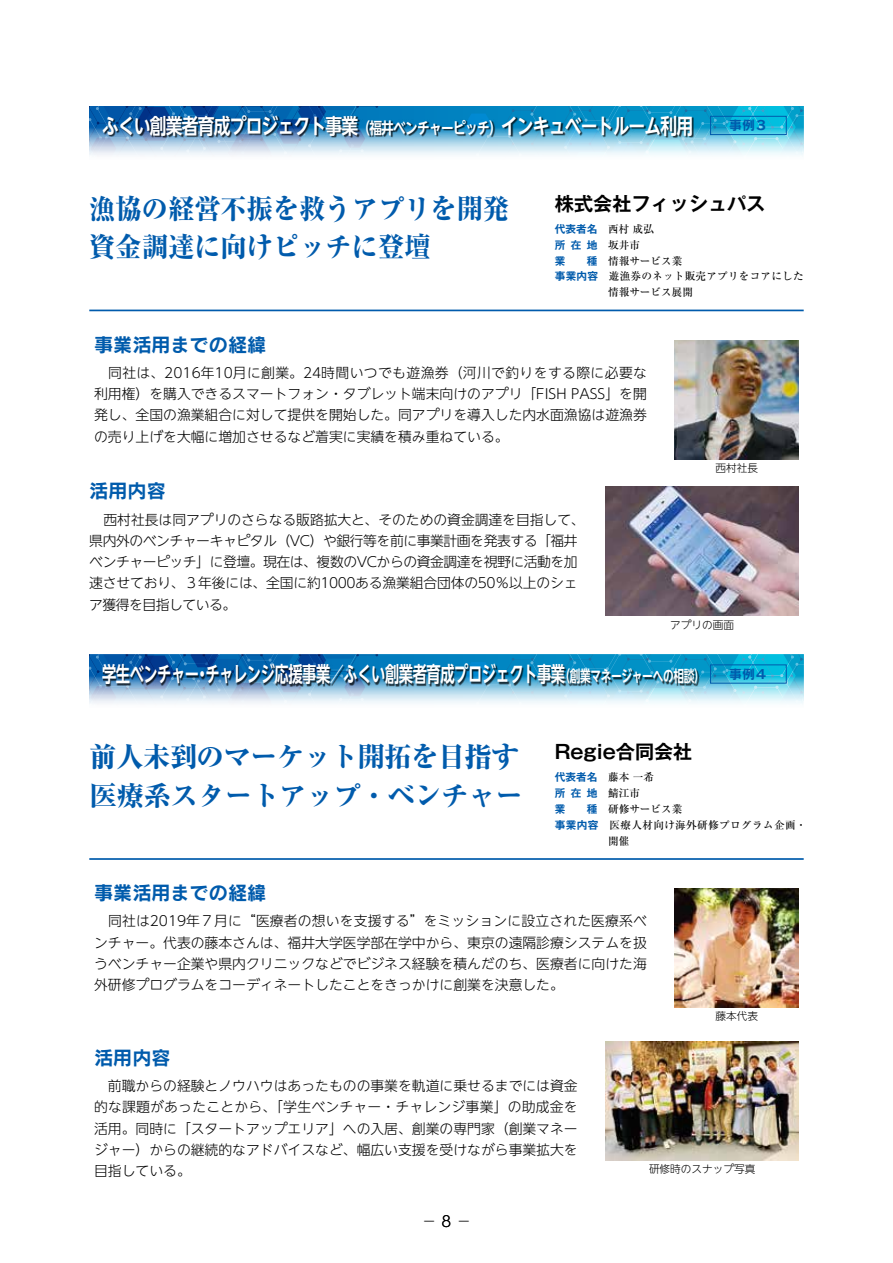
<style>
.page{position:relative;width:893px;height:1263px;background:#fff}
.page>*{position:absolute;margin:0;border:0;box-sizing:border-box;transform-origin:0 0}
.t1{font:800 27.6px/38.2px "Ryumin Pr 6";letter-spacing:-.02em;color:#005bac}
.t2{font:800 27.6px/38.2px "Ryumin Pr 6";color:#005bac;scale:.95 1}
.t3{font:700 21.3px "UD Shin Go NT Pro De";letter-spacing:-.03em;color:#fff;scale:.67 1}
.t4{font:700 21.3px "UD Shin Go NT Pro De";letter-spacing:-.05em;color:#fff;scale:.79 1}
.t5{font:19.2px "Rodin Pro B";color:#005bac}
.t6{font:700 19.2px "Gothic MB101 Pr 6 De";color:#000}
.t7{font:300 14.85px "UD Shin Go Pro";color:#000}
.t8{font:300 13.8px/21.3px "UD Shin Go NT Pro";letter-spacing:-.005em;color:#000;text-align:justify}
.t9{font:300 13.8px/21.3px "UD Shin Go NT Pro";letter-spacing:-.03em;color:#000}
.t10{font:12.75px "Rodin Pro B";color:#005bac}
.t11{font:500 10.65px "Ryumin Pr 6";letter-spacing:.02em;color:#000}
.t12{font:500 10.65px "Ryumin Pr 6";color:#000}
.t13{font:700 10.65px/15.9px "Gothic MB101 Pr 6 De";color:#005bac}
.t14{font:300 10.65px "UD Shin Go NT Pro";color:#000}
.s1{font-size:15.9px}
.s2{font-family:"Ryumin Pr 6";font-weight:500;color:#000}
.s3{font-family:"Gothic MB101 Pr 6 De";font-weight:700;color:#005bac}
</style>
<div class="page">
<svg style="left:388px;top:106px;width:76px;height:49px;background:#7dbdde"></svg>
<svg style="left:89px;top:106px;width:299px;height:49px;background:#7baad2"></svg>
<svg style="left:464px;top:106px;width:340px;height:49px;background:#6fc6e2"></svg>
<svg style="left:388px;top:655px;width:76px;height:48px;background:#80bfde"></svg>
<svg style="left:89px;top:655px;width:299px;height:49px;background:#82aed4"></svg>
<svg style="left:464px;top:655px;width:340px;height:49px;background:#75c9e3"></svg>
<div style="left:103px;top:116px;width:591px;height:22px;background:#000;opacity:.75"></div>
<div style="left:103px;top:664px;width:597px;height:23px;background:#000;opacity:.75"></div>
<hr style="left:89px;top:310px;width:715px;height:1px;background:#005bac">
<hr style="left:89px;top:858px;width:715px;height:2px;background:#005bac">
<div style="left:710px;top:116px;width:77px;height:19px;border:1px solid #005bac"></div>
<div style="left:710px;top:664px;width:77px;height:20px;border:1px solid #005bac"></div>
<img style="left:674px;top:889px;width:125px;height:119px">
<img style="left:674px;top:340px;width:125px;height:119px">
<img style="left:605px;top:1042px;width:194px;height:119px">
<img style="left:605px;top:487px;width:194px;height:129px">
<h2 class="t4" style="left:102px;top:108px;width:750px">ふくい創業者育成プロジェクト事業<span class="s1">（福井ベンチャーピッチ）</span>インキュベートルーム利用</h2>
<p class="t10" style="left:729px;top:117px;width:40px">事例３</p>
<h1 class="t2" style="left:89px;top:188px;width:444px">漁協の経営不振を救うアプリを開発資金調達に向けピッチに登壇</h1>
<h3 class="t6" style="left:555px;top:187px;width:212px">株式会社フィッシュパス</h3>
<p class="t13" style="left:555px;top:220px;width:101px">代表者名 <span class="s2">西村 成弘</span>所在地 <span class="s2">坂井市</span></p>
<p class="t12" style="left:555px;top:252px;width:129px"><span class="s3">業　　種</span> 情報サービス業</p>
<p class="t11" style="left:555px;top:268px;width:250px"><span class="s3">事業内容</span> 遊漁券のネット販売アプリをコアにした</p>
<p class="t12" style="left:608px;top:284px;width:87px">情報サービス展開</p>
<h3 class="t5" style="left:94px;top:332px;width:174px">事業活用までの経緯</h3>
<p class="t8" style="left:94px;top:361px;width:554px">　同社は、2016年10月に創業。24時間いつでも遊漁券（河川で釣りをする際に必要な利用権）を購入できるスマートフォン・タブレット端末向けのアプリ「FISH PASS」を開発し、全国の漁業組合に対して提供を開始した。同アプリを導入した内水面漁協は遊漁券の売り上げを大幅に増加させるなど着実に実績を積み重ねている。</p>
<h3 class="t5" style="left:89px;top:478px;width:78px">活用内容</h3>
<p class="t9" style="left:89px;top:508px;width:497px">　西村社長は同アプリのさらなる販路拡大と、そのための資金調達を目指して、県内外のベンチャーキャピタル（VC）や銀行等を前に事業計画を発表する「福井ベンチャーピッチ」に登壇。現在は、複数のVCからの資金調達を視野に活動を加速させており、３年後には、全国に約1000ある漁業組合団体の50％以上のシェア獲得を目指している。</p>
<p class="t14" style="left:715px;top:459px;width:44px">西村社長</p>
<p class="t14" style="left:670px;top:616px;width:65px">アプリの画面</p>
<h2 class="t3" style="left:102px;top:657px;width:901px">学生ベンチャー・チャレンジ応援事業／ふくい創業者育成プロジェクト事業<span class="s1">（創業マネージャーへの相談）</span></h2>
<p class="t10" style="left:729px;top:665px;width:40px">事例４</p>
<h1 class="t1" style="left:89px;top:737px;width:435px">前人未到のマーケット開拓を目指す医療系スタートアップ・ベンチャー</h1>
<h3 class="t6" style="left:555px;top:736px;width:139px">Regie合同会社</h3>
<p class="t13" style="left:555px;top:769px;width:101px">代表者名 <span class="s2">藤本 一希</span>所在地 <span class="s2">鯖江市</span></p>
<p class="t12" style="left:555px;top:801px;width:129px"><span class="s3">業　　種</span> 研修サービス業</p>
<p class="t11" style="left:555px;top:817px;width:253px"><span class="s3">事業内容</span> 医療人材向け海外研修プログラム企画・</p>
<p class="t11" style="left:608px;top:833px;width:23px">開催</p>
<h3 class="t5" style="left:94px;top:880px;width:174px">事業活用までの経緯</h3>
<p class="t8" style="left:94px;top:910px;width:554px">　同社は2019年７月に“医療者の想いを支援する”をミッションに設立された医療系ベンチャー。代表の藤本さんは、福井大学医学部在学中から、東京の遠隔診療システムを扱うベンチャー企業や県内クリニックなどでビジネス経験を積んだのち、医療者に向けた海外研修プログラムをコーディネートしたことをきっかけに創業を決意した。</p>
<p class="t14" style="left:715px;top:1008px;width:44px">藤本代表</p>
<h3 class="t5" style="left:94px;top:1045px;width:78px">活用内容</h3>
<p class="t8" style="left:94px;top:1075px;width:485px">　前職からの経験とノウハウはあったものの事業を軌道に乗せるまでには資金的な課題があったことから、「学生ベンチャー・チャレンジ事業」の助成金を活用。同時に「スタートアップエリア」への入居、創業の専門家（創業マネージャー）からの継続的なアドバイスなど、幅広い支援を受けながら事業拡大を目指している。</p>
<p class="t7" style="left:422px;top:1209px;width:51px">−8−</p>
<p class="t14" style="left:649px;top:1161px;width:108px">研修時のスナップ写真</p>
</div>
